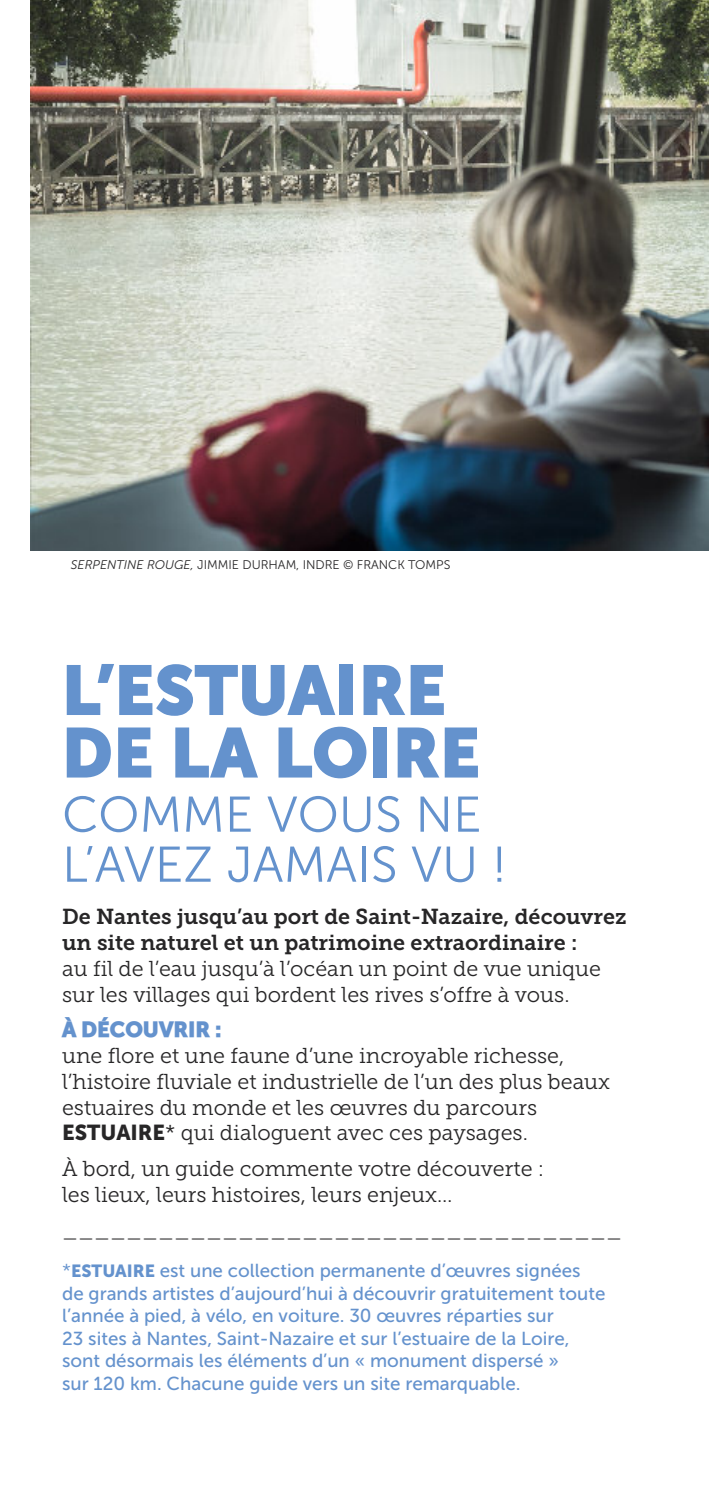
<style>
.page{position:relative;width:709px;height:1489px;background:#fff}
.page>*{position:absolute;margin:0;border:0;box-sizing:border-box;transform-origin:0 0}
.t1{font:900 67.5px/62.5px "Museo Sans";letter-spacing:.015em;color:#6492cd}
.t2{font:50px/50px "Museo Sans 300";color:#6492cd}
.t3{font:21.5px/25.8px "Museo Slab 300";color:#272627}
.t4{font:21.5px/25.8px "Museo Slab 700";color:#272627}
.t5{font:900 21.5px "Museo Sans";color:#6492cd}
.t6{font:18.75px/22.5px "Museo Sans 500";color:#6492cd}
.t7{font:17.5px "Museo Slab 300";color:#272627}
.t8{font:12.5px "Museo Sans 300";color:#272627}
.s1{font-style:italic}
.s2{font-family:"Museo Sans 900"}
.s3{font-family:"Museo Slab 300"}
.s4{font-family:"Museo Sans 900";font-size:17.5px}
</style>
<div class="page">
<img style="left:31px;top:0;width:678px;height:550px">
<p class="t8" style="left:71px;top:557px;width:381px"><span class="s1">SERPENTINE ROUGE,</span> JIMMIE DURHAM, INDRE © FRANCK TOMPS</p>
<h1 class="t1" style="left:62px;top:660px;width:419px">L’ESTUAIRE<br>DE LA LOIRE</h1>
<h2 class="t2" style="left:62px;top:789px;width:446px">COMME VOUS NE<br>L’AVEZ JAMAIS VU !</h2>
<p class="t4" style="left:62px;top:905px;width:566px">De Nantes jusqu’au port de Saint-Nazaire, découvrez un site naturel et un patrimoine extraordinaire :</p>
<p class="t3" style="left:62px;top:957px;width:540px">au fil de l’eau jusqu’à l’océan un point de vue unique sur les villages qui bordent les rives s’offre à vous.</p>
<p class="t5" style="left:62px;top:1016px;width:161px">À DÉCOUVRIR :</p>
<p class="t3" style="left:62px;top:1044px;width:549px">une flore et une faune d’une incroyable richesse, l’histoire fluviale et industrielle de l’un des plus beaux estuaires du monde et les œuvres du parcours <span class="s2">ESTUAIRE</span>* qui dialoguent avec ces paysages.</p>
<p class="t3" style="left:62px;top:1157px;width:484px">À bord, un guide commente votre découverte : les lieux, leurs histoires, leurs enjeux…</p>
<p class="t7" style="left:62px;top:1231px;width:561px">———————————————————————————————————</p>
<p class="t6" style="left:62px;top:1259px;width:545px"><span class="s3">*</span><span class="s4">ESTUAIRE</span> est une collection permanente d’œuvres signées de grands artistes d’aujourd’hui à découvrir gratuitement toute l’année à pied, à vélo, en voiture. 30 œuvres réparties sur<br>23 sites à Nantes, Saint-Nazaire et sur l’estuaire de la Loire, sont désormais les éléments d’un « monument dispersé »<br>sur 120 km. Chacune guide vers un site remarquable.</p>
</div>
